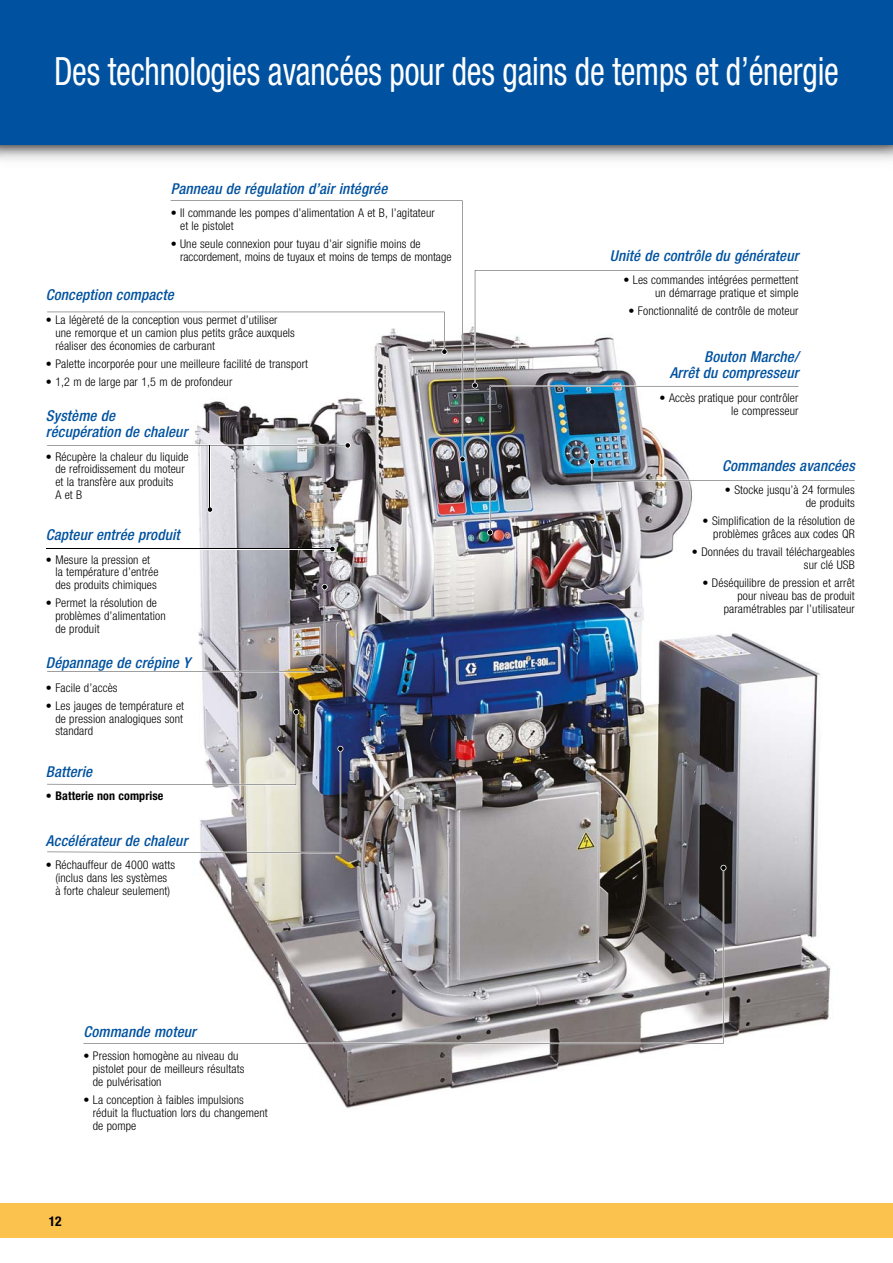
<style>
.page{position:relative;width:893px;height:1263px;background:#fff}
.page>*{position:absolute;margin:0;border:0;box-sizing:border-box;transform-origin:0 0}
.t1{font:condensed 39px "Helvetica Neue LT Std";letter-spacing:-.005em;color:#fff;scale:.85 1}
.t2{font:italic 500 condensed 15px/16.5px "Helvetica Neue LT Std";letter-spacing:.01em;color:#0052a0;text-align:right}
.t3{font:700 condensed 13.5px "Helvetica Neue LT Std";color:#000}
.t4{font:300 condensed 12px/12.8px "Helvetica Neue LT Std";letter-spacing:.01em;color:#000}
.t5{font:700 condensed 12px "Helvetica Neue LT Std";letter-spacing:.01em;color:#000}
.s1{font-weight:300}
</style>
<div class="page">
<img style="left:136px;top:311px;width:695px;height:797px">
<hr style="left:209px;top:445px;width:2px;height:65px;background:#fff">
<hr style="left:46px;top:548px;width:285px;height:2px;background:#fff">
<svg style="left:47px;top:442px;width:124px;height:6px"></svg>
<svg style="left:329px;top:546px;width:6px;height:6px"></svg>
<svg style="left:207px;top:507px;width:6px;height:6px"></svg>
<svg style="left:459px;top:456px;width:6px;height:6px"></svg>
<svg style="left:171px;top:201px;width:292px;height:258px"></svg>
<svg style="left:47px;top:312px;width:400px;height:43px"></svg>
<svg style="left:720px;top:865px;width:6px;height:6px"></svg>
<svg style="left:136px;top:868px;width:588px;height:175px"></svg>
<svg style="left:472px;top:270px;width:383px;height:265px"></svg>
<svg style="left:47px;top:584px;width:281px;height:88px"></svg>
<svg style="left:47px;top:709px;width:296px;height:144px"></svg>
<hr style="left:210px;top:445px;width:1px;height:65px;background:#000">
<hr style="left:46px;top:549px;width:286px;height:1px;background:#000">
<div style="left:0;top:0;width:893px;height:145px;background:#0052a0"></div>
<div style="left:0;top:1203px;width:893px;height:35px;background:#fcc24e"></div>
<h1 class="t1" style="left:54px;top:58px;width:925px">Des technologies avancées pour des gains de temps et d’énergie</h1>
<p class="t2" style="left:171px;top:182px;width:218px">Panneau de régulation d’air intégrée</p>
<p class="t4" style="left:180px;top:208px;width:256px;text-indent:-9px">• Il commande les pompes d’alimentation A et B, l’agitateur et le pistolet</p>
<p class="t4" style="left:180px;top:239px;width:273px;text-indent:-9px">• Une seule connexion pour tuyau d’air signifie moins de raccordement, moins de tuyaux et moins de temps de montage</p>
<p class="t2" style="left:46px;top:289px;width:129px">Conception compacte</p>
<p class="t4" style="left:55px;top:315px;width:241px;text-indent:-9px">• La légèreté de la conception vous permet d’utiliser une remorque et un camion plus petits grâce auxquels réaliser des économies de carburant</p>
<p class="t4" style="left:46px;top:358px;width:264px">• Palette incorporée pour une meilleure facilité de transport</p>
<p class="t4" style="left:46px;top:377px;width:188px">• 1,2 m de large par 1,5 m de profondeur</p>
<p class="t2" style="left:46px;top:409px;width:143px;text-align:left">Système de récupération de chaleur</p>
<p class="t4" style="left:55px;top:451px;width:135px;text-indent:-9px">• Récupère la chaleur du liquide de refroidissement du moteur et la transfère aux produits<br>A et B</p>
<p class="t2" style="left:46px;top:528px;width:135px">Capteur entrée produit</p>
<p class="t4" style="left:55px;top:555px;width:105px;text-indent:-9px">• Mesure la pression et la température d’entrée des produits chimiques</p>
<p class="t4" style="left:55px;top:598px;width:112px;text-indent:-9px">• Permet la résolution de problèmes d’alimentation de produit</p>
<p class="t2" style="left:46px;top:656px;width:146px">Dépannage de crépine Y</p>
<p class="t4" style="left:46px;top:682px;width:73px">• Facile d’accès</p>
<p class="t4" style="left:55px;top:701px;width:130px;text-align:justify;text-indent:-9px">• Les jauges de température et de pression analogiques sont standard</p>
<p class="t2" style="left:46px;top:765px;width:48px">Batterie</p>
<p class="t5" style="left:46px;top:792px;width:119px"><span class="s1">•</span> Batterie non comprise</p>
<p class="t2" style="left:46px;top:834px;width:143px">Accélérateur de chaleur</p>
<p class="t4" style="left:46px;top:860px;width:131px;text-align:center">• Réchauffeur de 4000 watts (inclus dans les systèmes<br>à forte chaleur seulement)</p>
<p class="t2" style="left:83px;top:1025px;width:114px">Commande moteur</p>
<p class="t4" style="left:93px;top:1051px;width:153px;text-indent:-9px">• Pression homogène au niveau du pistolet pour de meilleurs résultats de pulvérisation</p>
<p class="t4" style="left:93px;top:1095px;width:176px;text-indent:-9px">• La conception à faibles impulsions réduit la fluctuation lors du changement de pompe</p>
<p class="t3" style="left:49px;top:1216px;width:14px">12</p>
<p class="t2" style="left:610px;top:249px;width:190px">Unité de contrôle du générateur</p>
<p class="t4" style="left:623px;top:275px;width:177px;text-align:right">• Les commandes intégrées permettent un démarrage pratique et simple</p>
<p class="t4" style="left:628px;top:306px;width:171px">• Fonctionnalité de contrôle de moteur</p>
<p class="t2" style="left:670px;top:350px;width:130px">Bouton Marche/<br>Arrêt du compresseur</p>
<p class="t4" style="left:660px;top:393px;width:140px;text-align:right">• Accès pratique pour contrôler le compresseur</p>
<p class="t2" style="left:722px;top:459px;width:134px">Commandes avancées</p>
<p class="t4" style="left:725px;top:485px;width:131px;text-align:right">• Stocke jusqu’à 24 formules de produits</p>
<p class="t4" style="left:703px;top:516px;width:154px;text-align:right">• Simplification de la résolution de problèmes grâces aux codes QR</p>
<p class="t4" style="left:692px;top:547px;width:164px;text-align:right">• Données du travail téléchargeables sur clé USB</p>
<p class="t4" style="left:702px;top:578px;width:154px;text-align:right">• Déséquilibre de pression et arrêt pour niveau bas de produit paramétrables par l’utilisateur</p>
</div>
